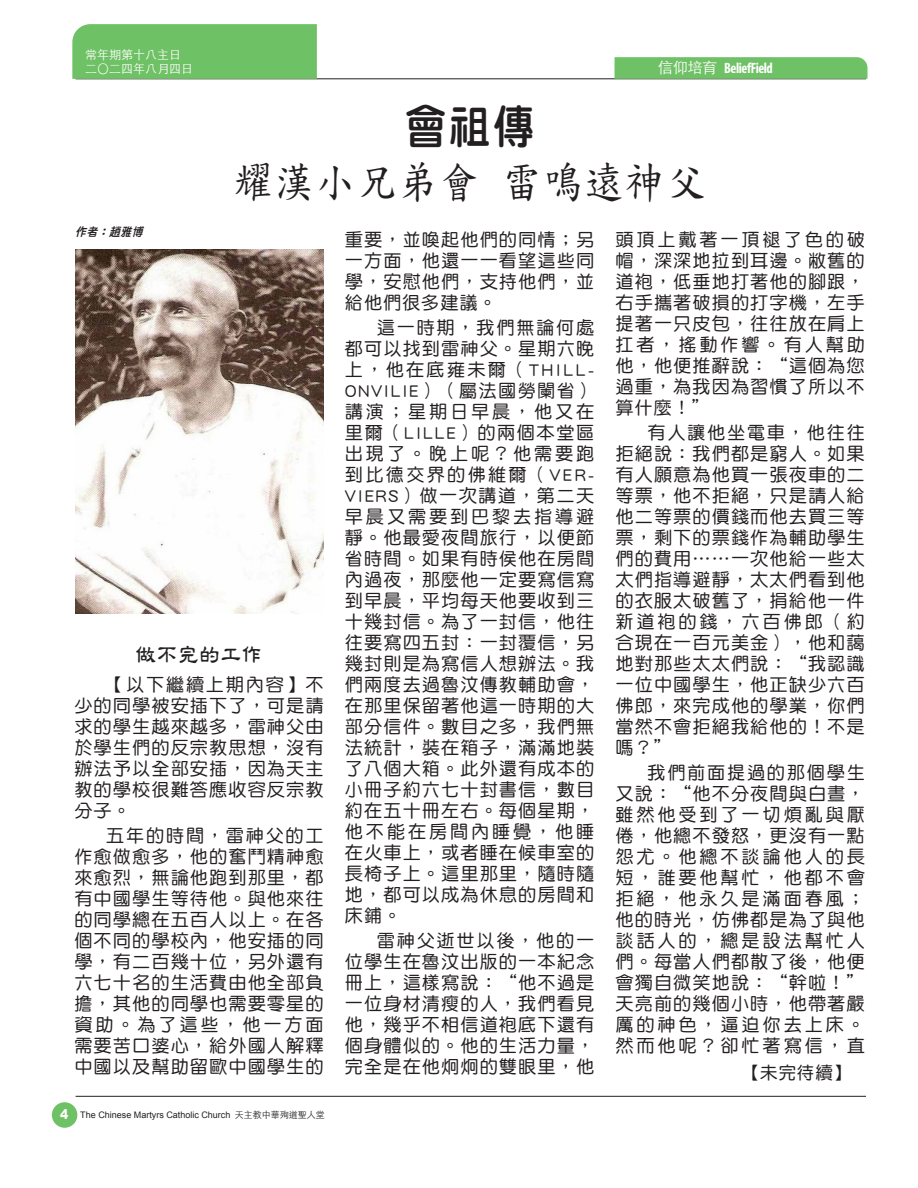
<style>
.page{position:relative;width:918px;height:1188px;background:#fff}
.page>*{position:absolute;margin:0;border:0;box-sizing:border-box;transform-origin:0 0}
.features_h2_ch{font:46.5px "DF Yuan Std W8";color:#231f20;scale:.9 1}
.features_h3_cn{font:43.5px "DF Kai Shu SB Estd BF";letter-spacing:.05em;color:#231f20;scale:.9 1}
.features_h3_cn-2{font:700 22.5px "Jen Lei";letter-spacing:.05em;color:#231f20;scale:.9 1}
.fr__viencent_note_ch{font:18px/21px "DF Yuan Std W5";letter-spacing:.06em;color:#231f20;text-align:justify}
.Church_ch{font:17.7px "DF Yuan Std W5";color:#231f20}
.topics_colunm_headin{font:700 condensed 15px "Myriad Pro";letter-spacing:-.03em;color:#fff;scale:.94 1}
.t1{font:300 12px/14.4px "ST Heiti TC";color:#fff}
.credit_source_ch{font:italic 12px "DF Yuan Std W8";color:#231f20;scale:.9 1}
.t2{font:9px "Arial";color:#231f20}
.s1{font-family:"ST Heiti TC";font-weight:300;font-stretch:normal}
.s2{font-weight:900;font-size:13.5px;color:#fefefe}
.s3{font-family:"ST Heiti TC";font-weight:300}
</style>
<div class="page">
<div style="left:52px;top:1102px;width:25px;height:26px;background:#6fc165;border-radius:50%"></div>
<hr style="left:76px;top:1096px;width:790px;height:1px;background:#231f20">
<hr style="left:76px;top:79px;width:790px;height:1px;background:#231f20">
<div style="left:72px;top:24px;width:245px;height:55px;background:#6fc165"></div>
<svg style="left:615px;top:57px;width:253px;height:22px;background:#71c167"></svg>
<img style="left:75px;top:250px;width:249px;height:363px">
<p class="t1" style="left:85px;top:46px;width:109px">常年期第十八主日二〇二四年八月四日</p>
<p class="topics_colunm_headin" style="left:658px;top:59px;width:124px"><span class="s1">信仰培育</span> BeliefField</p>
<p class="features_h2_ch" style="left:405px;top:101px;width:146px">會祖傳</p>
<p class="features_h3_cn" style="left:234px;top:160px;width:526px">耀漢小兄弟會 雷鳴遠神父</p>
<p class="credit_source_ch" style="left:75px;top:226px;width:80px">作者：趙雅博</p>
<p class="features_h3_cn-2" style="left:136px;top:643px;width:142px">做不完的工作</p>
<p class="fr__viencent_note_ch" style="left:74px;top:673px;width:251px;text-indent:32px">【以下繼續上期內容】不少的同學被安插下了，可是請求的學生越來越多，雷神父由於學生們的反宗教思想，沒有辦法予以全部安插，因為天主教的學校很難答應收容反宗教分子。</p>
<p class="fr__viencent_note_ch" style="left:74px;top:825px;width:251px;text-indent:32px">五年的時間，雷神父的工作愈做愈多，他的奮鬥精神愈來愈烈，無論他跑到那里，都有中國學生等待他。與他來往的同學總在五百人以上。在各個不同的學校內，他安插的同學，有二百幾十位，另外還有六七十名的生活費由他全部負擔，其他的同學也需要零星的資助。為了這些，他一方面需要苦口婆心，給外國人解釋中國以及幫助留歐中國學生的</p>
<p class="t2" style="left:60px;top:1109px;width:266px"><span class="s2">4</span> The Chinese Martyrs Catholic Church <span class="s3">天主教中華殉道聖人堂</span></p>
<p class="fr__viencent_note_ch" style="left:345px;top:229px;width:251px">重要，並喚起他們的同情；另一方面，他還一一看望這些同學，安慰他們，支持他們，並給他們很多建議。</p>
<p class="fr__viencent_note_ch" style="left:345px;top:317px;width:251px;text-indent:32px">這一時期，我們無論何處都可以找到雷神父。星期六晚上，他在底雍未爾（THILL-ONVILIE）（屬法國勞闌省）講演；星期日早晨，他又在里爾（LILLE）的兩個本堂區出現了。晚上呢？他需要跑到比德交界的佛維爾（VER-VIERS）做一次講道，第二天早晨又需要到巴黎去指導避靜。他最愛夜間旅行，以便節省時間。如果有時侯他在房間內過夜，那麼他一定要寫信寫到早晨，平均每天他要收到三十幾封信。為了一封信，他往往要寫四五封：一封覆信，另幾封則是為寫信人想辦法。我們兩度去過魯汶傳教輔助會，在那里保留著他這一時期的大部分信件。數目之多，我們無法統計，裝在箱子，滿滿地裝了八個大箱。此外還有成本的小冊子約六七十封書信，數目約在五十冊左右。每個星期，他不能在房間內睡覺，他睡在火車上，或者睡在候車室的長椅子上。這里那里，隨時隨地，都可以成為休息的房間和床鋪。</p>
<p class="fr__viencent_note_ch" style="left:345px;top:930px;width:251px;text-indent:32px">雷神父逝世以後，他的一位學生在魯汶出版的一本紀念冊上，這樣寫說：“他不過是一位身材清瘦的人，我們看見他，幾乎不相信道袍底下還有個身體似的。他的生活力量，完全是在他炯炯的雙眼里，他</p>
<p class="fr__viencent_note_ch" style="left:616px;top:229px;width:251px">頭頂上戴著一頂褪了色的破帽，深深地拉到耳邊。敝舊的道袍，低垂地打著他的腳跟，右手攜著破損的打字機，左手提著一只皮包，往往放在肩上扛者，搖動作響。有人幫助他，他便推辭說：“這個為您過重，為我因為習慣了所以不算什麼！”</p>
<p class="fr__viencent_note_ch" style="left:616px;top:422px;width:251px;text-indent:32px">有人讓他坐電車，他往往拒絕說：我們都是窮人。如果有人願意為他買一張夜車的二等票，他不拒絕，只是請人給他二等票的價錢而他去買三等票，剩下的票錢作為輔助學生們的費用……一次他給一些太太們指導避靜，太太們看到他的衣服太破舊了，捐給他一件新道袍的錢，六百佛郎（約合現在一百元美金），他和藹地對那些太太們說：“我認識一位中國學生，他正缺少六百佛郎，來完成他的學業，你們當然不會拒絕我給他的！不是嗎？”</p>
<p class="fr__viencent_note_ch" style="left:616px;top:762px;width:251px;text-indent:32px">我們前面提過的那個學生又說：“他不分夜間與白晝，雖然他受到了一切煩亂與厭倦，他總不發怒，更沒有一點怨尤。他總不談論他人的長短，誰要他幫忙，他都不會拒絕，他永久是滿面春風；他的時光，仿佛都是為了與他談話人的，總是設法幫忙人們。每當人們都散了後，他便會獨自微笑地說：“幹啦！”天亮前的幾個小時，他帶著嚴厲的神色，逼迫你去上床。然而他呢？卻忙著寫信，直</p>
<p class="Church_ch" style="left:744px;top:1063px;width:107px">【未完待續】</p>
</div>
